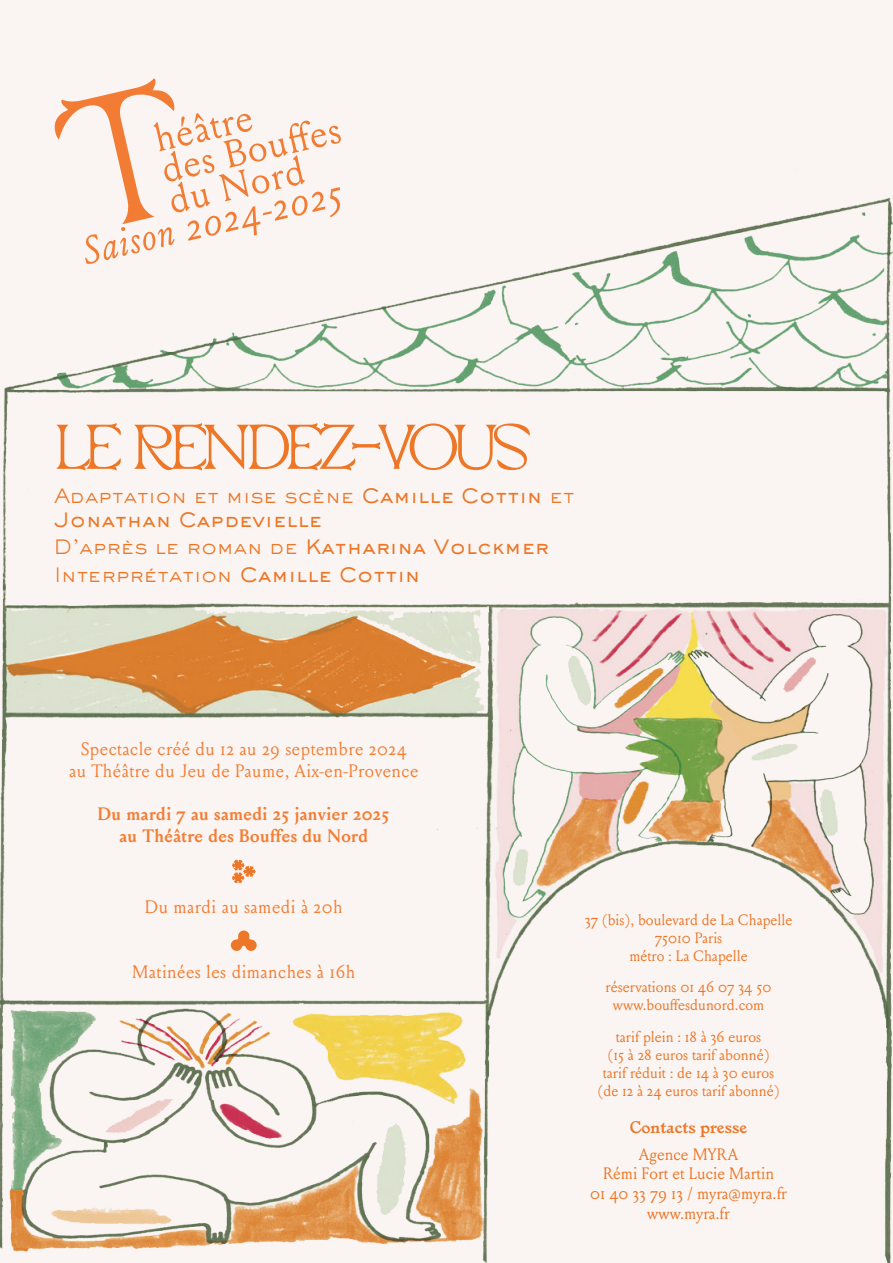
<style>
.page{position:relative;width:893px;height:1263px;background:#faf5f2}
.page>*{position:absolute;margin:0;border:0;box-sizing:border-box;transform-origin:0 0}
.Titre{font:63px "Bouffesdu Nord 2025";letter-spacing:-.09em;color:#ed7627}
.t1{font:500 19.5px/23.4px "Sackers Gothic Std";color:#ed7627}
.t2{font:300 19.5px "Sackers Gothic Std";color:#ed7627}
.Sackers_Medium{font:18px "Louize";letter-spacing:.025em;color:#f47d34}
.Sackers_Medium-2{font:700 18px "Louize";letter-spacing:.025em;color:#f47d34}
.Louize_reg{font:16.5px/19.8px "Louize";color:#ed7627;text-align:center}
.Louize_bold{font:600 16.2px "Larish Alte";color:#ed7627}
.Louize_reg-2{font:15px/18px "Louize";color:#ed7627;text-align:center}
.s1{font-weight:300}
.s2{font-weight:500}
</style>
<div class="page">
<img style="left:0;top:124px;width:893px;height:1139px">
<svg style="left:55px;top:78px;width:286px;height:186px"></svg>
<svg style="left:231px;top:930px;width:26px;height:21px"></svg>
<svg style="left:232px;top:859px;width:24px;height:24px"></svg>
<svg style="left:569px;top:391px;width:315px;height:212px"></svg>
<p class="Titre" style="left:54px;top:414px;width:478px">LE RENDEZ-VOUS</p>
<p class="t1" style="left:54px;top:484px;width:522px"><span class="s1">Adaptation et mise scène</span> Camille Cottin <span class="s1">et<br></span>Jonathan Capdevielle</p>
<p class="t1" style="left:54px;top:535px;width:496px"><span class="s1">D’après le roman de</span> Katharina Volckmer</p>
<p class="t2" style="left:54px;top:562px;width:368px">Interprétation <span class="s2">Camille Cottin</span></p>
<p class="Sackers_Medium" style="left:81px;top:736px;width:328px">Spectacle créé du 12 au 29 septembre 2024</p>
<p class="Sackers_Medium" style="left:69px;top:758px;width:351px">au Théâtre du Jeu de Paume, Aix-en-Provence</p>
<p class="Sackers_Medium-2" style="left:98px;top:800px;width:293px">Du mardi 7 au samedi 25 janvier 2025</p>
<p class="Sackers_Medium-2" style="left:119px;top:822px;width:250px">au Théâtre des Bouffes du Nord</p>
<p class="Sackers_Medium" style="left:145px;top:894px;width:199px">Du mardi au samedi à 20h</p>
<p class="Sackers_Medium" style="left:132px;top:959px;width:225px">Matinées les dimanches à 16h</p>
<p class="Louize_reg-2" style="left:585px;top:910px;width:209px">37 (bis), boulevard de La Chapelle<br>75010 Paris<br>métro : La Chapelle</p>
<p class="Louize_reg-2" style="left:606px;top:977px;width:167px">réservations 01 46 07 34 50 www.bouffesdunord.com</p>
<p class="Louize_reg-2" style="left:597px;top:1028px;width:184px">tarif plein : 18 à 36 euros<br>(15 à 28 euros tarif abonné) tarif réduit : de 14 à 30 euros (de 12 à 24 euros tarif abonné)</p>
<p class="Louize_bold" style="left:630px;top:1113px;width:119px">Contacts presse</p>
<p class="Louize_reg" style="left:590px;top:1143px;width:198px">Agence MYRA<br>Rémi Fort et Lucie Martin<br>01 40 33 79 13 / myra@myra.fr www.myra.fr</p>
</div>
